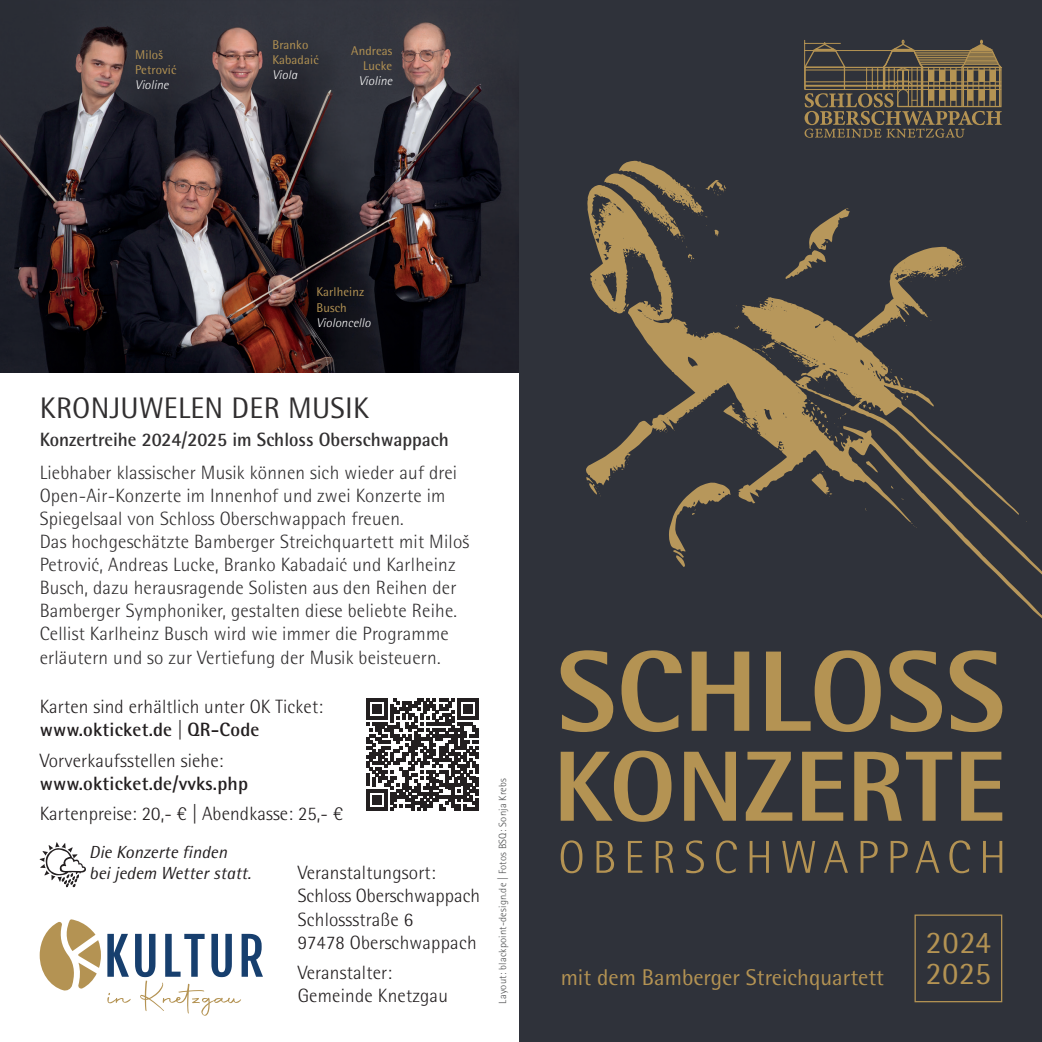
<style>
.page{position:relative;width:1042px;height:1042px;background:#fff}
.page>*{position:absolute;margin:0;border:0;box-sizing:border-box;transform-origin:0 0}
.t1{font:31.5px "Rotis Semi Sans Pro";letter-spacing:.03em;color:#b49353}
.t2{font:29.75px "Rotis Semi Sans Pro";letter-spacing:.01em;color:#312f30}
.t3{font:22.75px "Rotis Semi Sans Pro";color:#b49353}
.t4{font:300 19.25px/23.1px "Rotis Semi Sans Pro";letter-spacing:.01em;color:#312f30}
.t5{font:300 19.25px/23.1px "Rotis Semi Sans Pro";letter-spacing:.01em;color:#231f20}
.t6{font:700 19.25px "Rotis Semi Sans Pro";color:#312f30}
.t7{font:700 19.25px "Rotis Semi Sans Pro";letter-spacing:.01em;color:#231f20}
.t8{font:italic 17.5px/21px "Rotis Semi Sans Pro";color:#231f20}
.t9{font:12.6px/15.2px "Rotis Semi Sans Pro";letter-spacing:.01em;color:#b49353}
.t10{font:italic 300 12.6px "Rotis Semi Sans Pro";letter-spacing:.01em;color:#fff}
.t11{font:300 10.5px "Rotis Semi Sans Pro";letter-spacing:.02em;color:#4b4c4d}
.s1{font-weight:700}
</style>
<div class="page">
<svg style="left:40px;top:842px;width:46px;height:46px"></svg>
<img style="left:0;top:0;width:520px;height:372px">
<div style="left:520px;top:0;width:522px;height:1042px;background:#2f323a"></div>
<svg style="left:804px;top:40px;width:198px;height:98px"></svg>
<svg style="left:586px;top:160px;width:456px;height:458px"></svg>
<svg style="left:366px;top:698px;width:112px;height:112px"></svg>
<svg style="left:40px;top:919px;width:61px;height:72px"></svg>
<svg style="left:107px;top:934px;width:156px;height:82px"></svg>
<div style="left:914px;top:914px;width:88px;height:88px;border:1px solid #b49353"></div>
<svg style="left:561px;top:840px;width:441px;height:33px"></svg>
<svg style="left:561px;top:650px;width:441px;height:82px"></svg>
<svg style="left:561px;top:750px;width:441px;height:72px"></svg>
<p class="t9" style="left:135px;top:47px;width:43px">Miloš<br>Petrović</p>
<p class="t10" style="left:135px;top:78px;width:35px">Violine</p>
<p class="t9" style="left:272px;top:37px;width:48px">Branko<br>Kabadaić</p>
<p class="t10" style="left:272px;top:68px;width:26px">Viola</p>
<p class="t9" style="left:351px;top:43px;width:43px;text-align:right">Andreas<br>Lucke</p>
<p class="t10" style="left:359px;top:74px;width:35px">Violine</p>
<p class="t9" style="left:316px;top:284px;width:49px">Karlheinz<br>Busch</p>
<p class="t10" style="left:316px;top:315px;width:56px">Violoncello</p>
<h2 class="t2" style="left:40px;top:390px;width:331px">KRONJUWELEN DER MUSIK</h2>
<p class="t6" style="left:40px;top:427px;width:411px">Konzertreihe 2024/2025 im Schloss Oberschwappach</p>
<p class="t4" style="left:40px;top:461px;width:431px">Liebhaber klassischer Musik können sich wieder auf drei Open-Air-Konzerte im Innenhof und zwei Konzerte im Spiegelsaal von Schloss Oberschwappach freuen.<br>Das hochgeschätzte Bamberger Streichquartett mit Miloš Petrović, Andreas Lucke, Branko Kabadaić und Karlheinz Busch, dazu herausragende Solisten aus den Reihen der Bamberger Symphoniker, gestalten diese beliebte Reihe.<br>Cellist Karlheinz Busch wird wie immer die Programme erläutern und so zur Vertiefung der Musik beisteuern.</p>
<p class="t5" style="left:40px;top:695px;width:285px">Karten sind erhältlich unter OK Ticket: <span class="s1">www.okticket.de</span> | <span class="s1">QR-Code</span></p>
<p class="t5" style="left:40px;top:749px;width:185px">Vorverkaufsstellen siehe:</p>
<p class="t7" style="left:40px;top:771px;width:210px">www.okticket.de/vvks.php</p>
<p class="t5" style="left:40px;top:802px;width:305px">Kartenpreise: 20,- € | Abendkasse: 25,- €</p>
<p class="t8" style="left:89px;top:842px;width:163px">Die Konzerte finden bei jedem Wetter statt.</p>
<p class="t5" style="left:298px;top:861px;width:184px">Veranstaltungsort:<br>Schloss Oberschwappach<br>Schlossstraße 6<br>97478 Oberschwappach</p>
<p class="t5" style="left:298px;top:961px;width:152px">Veranstalter:<br>Gemeinde Knetzgau</p>
<p class="t11" style="left:496px;top:1003px;width:226px;rotate:-90deg">Layout: blackpoint-design.de | Fotos BSQ: Sonja Krebs</p>
<h1 class="t1" style="left:925px;top:923px;width:67px">2024</h1>
<p class="t3" style="left:561px;top:964px;width:325px">mit dem Bamberger Streichquartett</p>
<h1 class="t1" style="left:925px;top:955px;width:67px">2025</h1>
</div>
